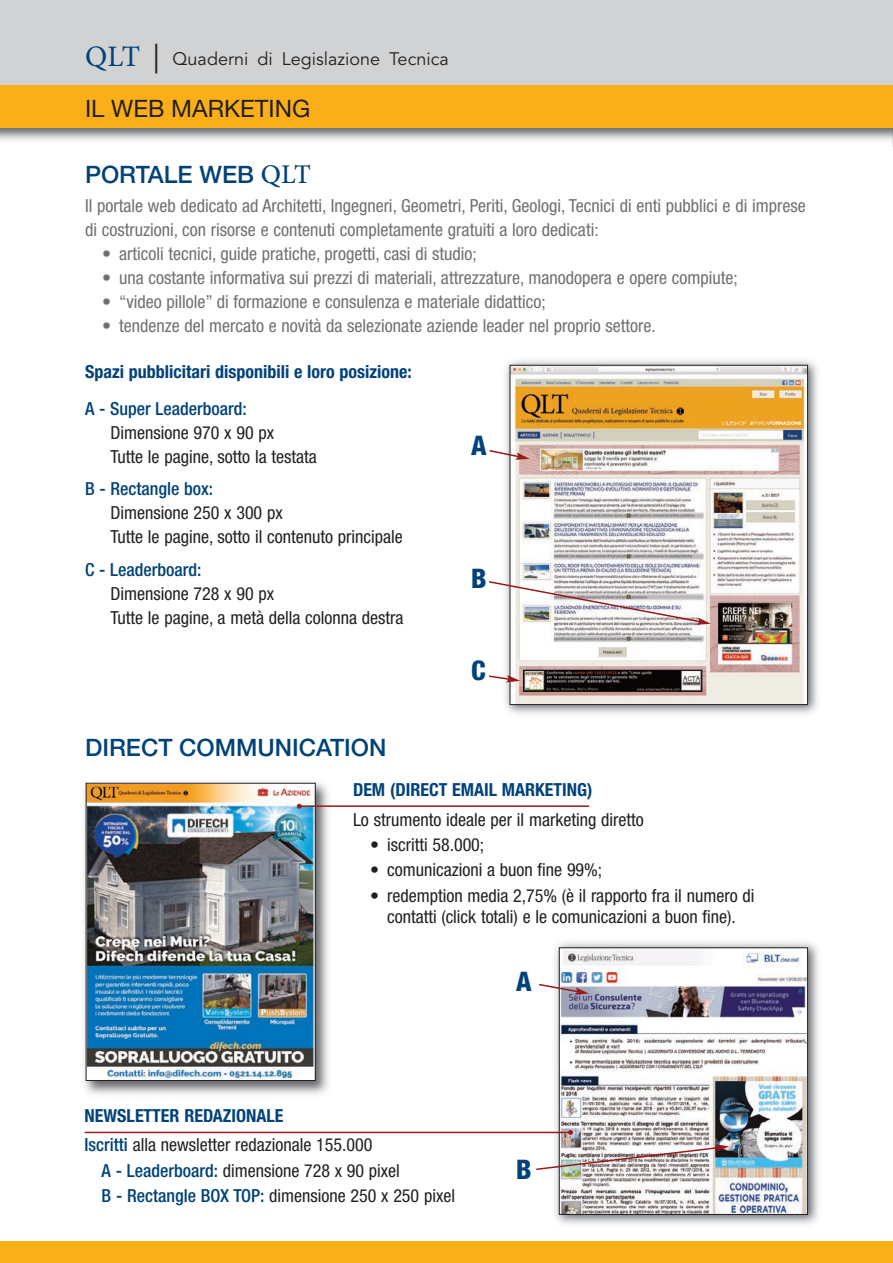
<style>
.page{position:relative;width:893px;height:1263px;background:#fff}
.page>*{position:absolute;margin:0;border:0;box-sizing:border-box;transform-origin:0 0}
.t1{font:800 condensed 27px "Helvetica Neue LT Com";color:#004279}
.t2{font:500 24px "Helvetica Neue LT Com";color:#004279}
.t3{font:24px "Helvetica Neue LT Com";color:#231f20}
.t4{font:condensed 18px/21px "Helvetica Neue LT Com";color:#231f20;text-align:center}
.t5{font:condensed 18px/24px "Helvetica Neue LT Com";color:#6f7073}
.t6{font:700 condensed 18px "Helvetica Neue LT Com";color:#004279}
.t7{font:500 condensed 18px "Helvetica Neue LT Com";color:#004279}
.t8{font:18px "Avenir";color:#231f20}
.s1{font-family:"Minion Pro";font-size:29.7px;color:#004279}
.s2{font-family:"Minion Pro";font-size:29.7px}
.s3{font-family:"Minion Pro";font-size:27px}
.s4{font-weight:500;color:#004279}
</style>
<div class="page">
<hr style="left:892px;top:0;width:1px;height:1263px;background:#e6e7e9">
<div style="left:0;top:72px;width:893px;height:56px;background:#faaf18"></div>
<div style="left:0;top:0;width:893px;height:85px;background:#d1d2d4"></div>
<div style="left:0;top:1242px;width:893px;height:21px;background:#faaf18"></div>
<img style="left:505px;top:360px;width:313px;height:354px">
<img style="left:512px;top:367px;width:294px;height:336px">
<div style="left:510px;top:365px;width:298px;height:340px;border:1px solid #231f20"></div>
<svg style="left:489px;top:449px;width:41px;height:11px"></svg>
<svg style="left:489px;top:580px;width:222px;height:45px"></svg>
<svg style="left:489px;top:674px;width:31px;height:8px"></svg>
<img style="left:84px;top:782px;width:245px;height:313px">
<img style="left:88px;top:785px;width:226px;height:294px">
<div style="left:86px;top:783px;width:230px;height:298px;border:1px solid #231f20"></div>
<img style="left:549px;top:942px;width:270px;height:283px">
<img style="left:561px;top:949px;width:245px;height:264px">
<div style="left:559px;top:947px;width:249px;height:268px;border:1px solid #231f20"></div>
<hr style="left:300px;top:805px;width:289px;height:2px;background:#981a1d">
<svg style="left:297px;top:804px;width:5px;height:5px"></svg>
<hr style="left:85px;top:1132px;width:485px;height:1px;background:#981a1d">
<svg style="left:568px;top:1130px;width:5px;height:5px"></svg>
<svg style="left:539px;top:983px;width:50px;height:12px"></svg>
<img style="left:536px;top:1144px;width:193px;height:27px">
<p class="t8" style="left:85px;top:51px;width:365px"><span class="s1">QLT</span> <span class="s2">|</span> Quaderni di Legislazione Tecnica</p>
<p class="t3" style="left:85px;top:95px;width:227px">IL WEB MARKETING</p>
<p class="t2" style="left:85px;top:160px;width:227px">PORTALE WEB <span class="s3">QLT</span></p>
<p class="t5" style="left:85px;top:195px;width:722px">Il portale web dedicato ad Architetti, Ingegneri, Geometri, Periti, Geologi, Tecnici di enti pubblici e di imprese di costruzioni, con risorse e contenuti completamente gratuiti a loro dedicati:</p>
<p class="t5" style="left:102px;top:243px;width:376px">• articoli tecnici, guide pratiche, progetti, casi di studio;</p>
<p class="t5" style="left:102px;top:267px;width:637px">• una costante informativa sui prezzi di materiali, attrezzature, manodopera e opere compiute;</p>
<p class="t5" style="left:102px;top:291px;width:445px">• “video pillole” di formazione e consulenza e materiale didattico;</p>
<p class="t5" style="left:102px;top:315px;width:555px">• tendenze del mercato e novità da selezionate aziende leader nel proprio settore.</p>
<p class="t6" style="left:85px;top:365px;width:328px">Spazi pubblicitari disponibili e loro posizione:</p>
<p class="t7" style="left:85px;top:402px;width:163px">A - Super Leaderboard:</p>
<p class="t4" style="left:111px;top:423px;width:165px">Dimensione 970 x 90 px</p>
<p class="t4" style="left:111px;top:447px;width:208px">Tutte le pagine, sotto la testata</p>
<p class="t7" style="left:85px;top:482px;width:130px">B - Rectangle box:</p>
<p class="t4" style="left:111px;top:504px;width:174px">Dimensione 250 x 300 px</p>
<p class="t4" style="left:111px;top:528px;width:294px">Tutte le pagine, sotto il contenuto principale</p>
<p class="t7" style="left:85px;top:563px;width:118px">C - Leaderboard:</p>
<p class="t4" style="left:111px;top:584px;width:165px">Dimensione 728 x 90 px</p>
<p class="t4" style="left:111px;top:608px;width:294px">Tutte le pagine, a metà della colonna destra</p>
<p class="t2" style="left:85px;top:734px;width:303px">DIRECT COMMUNICATION</p>
<p class="t1" style="left:471px;top:430px;width:17px">A</p>
<p class="t1" style="left:471px;top:563px;width:17px">B</p>
<p class="t1" style="left:471px;top:655px;width:16px">C</p>
<p class="t6" style="left:353px;top:783px;width:241px">DEM (DIRECT EMAIL MARKETING)</p>
<p class="t4" style="left:353px;top:811px;width:292px">Lo strumento ideale per il marketing diretto</p>
<p class="t4" style="left:370px;top:836px;width:116px">• iscritti 58.000;</p>
<p class="t4" style="left:370px;top:861px;width:234px">• comunicazioni a buon fine 99%;</p>
<p class="t4" style="left:370px;top:886px;width:386px">• redemption media 2,75% (è il rapporto fra il numero di contatti (click totali) e le comunicazioni a buon fine).</p>
<p class="t6" style="left:85px;top:1109px;width:200px">NEWSLETTER REDAZIONALE</p>
<p class="t4" style="left:85px;top:1136px;width:289px"><span class="s4">Iscritti</span> alla newsletter redazionale 155.000</p>
<p class="t4" style="left:102px;top:1161px;width:300px"><span class="s4">A - Leaderboard:</span> dimensione 728 x 90 pixel</p>
<p class="t4" style="left:102px;top:1187px;width:355px"><span class="s4">B - Rectangle BOX TOP:</span> dimensione 250 x 250 pixel</p>
<p class="t1" style="left:516px;top:966px;width:17px">A</p>
<p class="t1" style="left:516px;top:1153px;width:17px">B</p>
</div>
